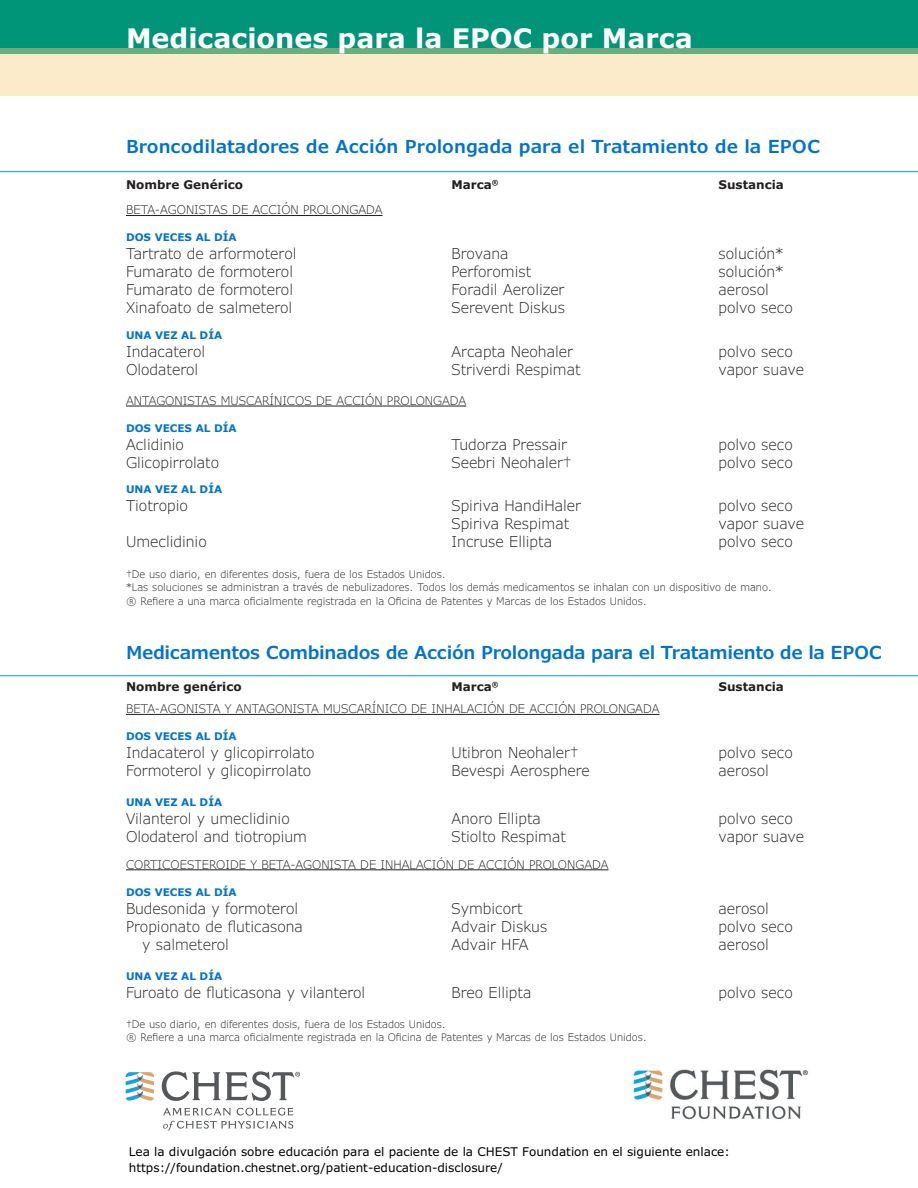
<style>
.page{position:relative;width:918px;height:1188px;background:#fff}
.page>*{position:absolute;margin:0;border:0;box-sizing:border-box;transform-origin:0 0}
.t1{font:700 27px "Verdana Pro";color:#fff}
.t2{font:600 18px "Verdana Pro";letter-spacing:-.02em;color:#0073ce}
.t3{font:600 18px "Verdana Pro";color:#0073ce}
.t4{font:300 15px "Verdana Pro";color:#231f20}
.t5{font:300 12px "Verdana Pro";color:#231f20}
.t6{font:12px/16.8px "Verdana Pro";color:#000}
.t7{font:700 12px "Verdana Pro";color:#231f20}
.t8{font:300 10.5px "Verdana Pro";color:#231f20}
.t9{font:700 10.5px "Verdana Pro";color:#0073ce}
</style>
<div class="page">
<div style="left:0;top:0;width:918px;height:54px;background:#009479"></div>
<svg style="left:0;top:48px;width:918px;height:48px;background:#e9e3c0"></svg>
<hr style="left:0;top:171px;width:918px;height:1px;background:#00a8e4">
<hr style="left:0;top:675px;width:918px;height:1px;background:#00a8e4">
<hr style="left:126px;top:215px;width:257px;height:1px;background:#231f20">
<hr style="left:126px;top:406px;width:340px;height:1px;background:#231f20">
<hr style="left:126px;top:714px;width:533px;height:1px;background:#231f20">
<hr style="left:126px;top:870px;width:483px;height:1px;background:#231f20">
<img style="left:633px;top:1069px;width:175px;height:51px">
<svg style="left:126px;top:1072px;width:28px;height:29px"></svg>
<svg style="left:163px;top:1108px;width:130px;height:23px"></svg>
<svg style="left:162px;top:1071px;width:58px;height:30px"></svg>
<svg style="left:226px;top:1071px;width:74px;height:30px"></svg>
<p class="t1" style="left:126px;top:21px;width:568px">Medicaciones para la EPOC por Marca</p>
<p class="t3" style="left:126px;top:135px;width:695px">Broncodilatadores de Acción Prolongada para el Tratamiento de la EPOC</p>
<p class="t7" style="left:126px;top:177px;width:119px">Nombre Genérico</p>
<p class="t7" style="left:452px;top:177px;width:49px">Marca<sup>®</sup></p>
<p class="t7" style="left:718px;top:177px;width:67px">Sustancia</p>
<p class="t5" style="left:126px;top:202px;width:258px">BETA-AGONISTAS DE ACCIÓN PROLONGADA</p>
<p class="t9" style="left:126px;top:231px;width:112px">DOS VECES AL DÍA</p>
<p class="t4" style="left:126px;top:244px;width:172px">Tartrato de arformoterol</p>
<p class="t4" style="left:452px;top:244px;width:59px">Brovana</p>
<p class="t4" style="left:718px;top:244px;width:67px">solución*</p>
<p class="t4" style="left:126px;top:262px;width:169px">Fumarato de formoterol</p>
<p class="t4" style="left:452px;top:262px;width:81px">Perforomist</p>
<p class="t4" style="left:718px;top:262px;width:67px">solución*</p>
<p class="t4" style="left:126px;top:280px;width:169px">Fumarato de formoterol</p>
<p class="t4" style="left:452px;top:280px;width:115px">Foradil Aerolizer</p>
<p class="t4" style="left:718px;top:280px;width:52px">aerosol</p>
<p class="t4" style="left:126px;top:298px;width:168px">Xinafoato de salmeterol</p>
<p class="t4" style="left:452px;top:298px;width:115px">Serevent Diskus</p>
<p class="t4" style="left:718px;top:298px;width:76px">polvo seco</p>
<p class="t9" style="left:126px;top:328px;width:98px">UNA VEZ AL DÍA</p>
<p class="t4" style="left:126px;top:342px;width:81px">Indacaterol</p>
<p class="t4" style="left:452px;top:342px;width:123px">Arcapta Neohaler</p>
<p class="t4" style="left:718px;top:342px;width:76px">polvo seco</p>
<p class="t4" style="left:126px;top:360px;width:74px">Olodaterol</p>
<p class="t4" style="left:452px;top:360px;width:130px">Striverdi Respimat</p>
<p class="t4" style="left:718px;top:360px;width:87px">vapor suave</p>
<p class="t5" style="left:126px;top:393px;width:342px">ANTAGONISTAS MUSCARÍNICOS DE ACCIÓN PROLONGADA</p>
<p class="t9" style="left:126px;top:421px;width:112px">DOS VECES AL DÍA</p>
<p class="t4" style="left:126px;top:435px;width:60px">Aclidinio</p>
<p class="t4" style="left:452px;top:435px;width:117px">Tudorza Pressair</p>
<p class="t4" style="left:718px;top:435px;width:76px">polvo seco</p>
<p class="t4" style="left:126px;top:453px;width:95px">Glicopirrolato</p>
<p class="t4" style="left:452px;top:453px;width:121px">Seebri Neohaler†</p>
<p class="t4" style="left:718px;top:453px;width:76px">polvo seco</p>
<p class="t9" style="left:126px;top:483px;width:98px">UNA VEZ AL DÍA</p>
<p class="t4" style="left:126px;top:496px;width:63px">Tiotropio</p>
<p class="t4" style="left:452px;top:496px;width:131px">Spiriva HandiHaler</p>
<p class="t4" style="left:718px;top:496px;width:76px">polvo seco</p>
<p class="t4" style="left:452px;top:514px;width:119px">Spiriva Respimat</p>
<p class="t4" style="left:718px;top:514px;width:87px">vapor suave</p>
<p class="t4" style="left:126px;top:532px;width:82px">Umeclidinio</p>
<p class="t4" style="left:452px;top:532px;width:102px">Incruse Ellipta</p>
<p class="t4" style="left:718px;top:532px;width:76px">polvo seco</p>
<p class="t8" style="left:126px;top:567px;width:321px">†De uso diario, en diferentes dosis, fuera de los Estados Unidos.</p>
<p class="t8" style="left:126px;top:580px;width:647px">*Las soluciones se administran a través de nebulizadores. Todos los demás medicamentos se inhalan con un dispositivo de mano.</p>
<p class="t8" style="left:126px;top:594px;width:522px">® Refiere a una marca oficialmente registrada en la Oficina de Patentes y Marcas de los Estados Unidos.</p>
<p class="t2" style="left:126px;top:641px;width:757px">Medicamentos Combinados de Acción Prolongada para el Tratamiento de la EPOC</p>
<p class="t7" style="left:126px;top:679px;width:117px">Nombre genérico</p>
<p class="t7" style="left:452px;top:679px;width:49px">Marca<sup>®</sup></p>
<p class="t7" style="left:718px;top:679px;width:67px">Sustancia</p>
<p class="t5" style="left:126px;top:701px;width:535px">BETA-AGONISTA Y ANTAGONISTA MUSCARÍNICO DE INHALACIÓN DE ACCIÓN PROLONGADA</p>
<p class="t9" style="left:126px;top:730px;width:112px">DOS VECES AL DÍA</p>
<p class="t4" style="left:126px;top:743px;width:190px">Indacaterol y glicopirrolato</p>
<p class="t4" style="left:452px;top:743px;width:129px">Utibron Neohaler†</p>
<p class="t4" style="left:718px;top:743px;width:76px">polvo seco</p>
<p class="t4" style="left:126px;top:761px;width:187px">Formoterol y glicopirrolato</p>
<p class="t4" style="left:452px;top:761px;width:140px">Bevespi Aerosphere</p>
<p class="t4" style="left:718px;top:761px;width:52px">aerosol</p>
<p class="t9" style="left:126px;top:796px;width:98px">UNA VEZ AL DÍA</p>
<p class="t4" style="left:126px;top:809px;width:165px">Vilanterol y umeclidinio</p>
<p class="t4" style="left:452px;top:809px;width:91px">Anoro Ellipta</p>
<p class="t4" style="left:718px;top:809px;width:76px">polvo seco</p>
<p class="t4" style="left:126px;top:827px;width:183px">Olodaterol and tiotropium</p>
<p class="t4" style="left:452px;top:827px;width:116px">Stiolto Respimat</p>
<p class="t4" style="left:718px;top:827px;width:87px">vapor suave</p>
<p class="t5" style="left:126px;top:857px;width:484px">CORTICOESTEROIDE Y BETA-AGONISTA DE INHALACIÓN DE ACCIÓN PROLONGADA</p>
<p class="t9" style="left:126px;top:885px;width:112px">DOS VECES AL DÍA</p>
<p class="t4" style="left:126px;top:899px;width:174px">Budesonida y formoterol</p>
<p class="t4" style="left:452px;top:899px;width:72px">Symbicort</p>
<p class="t4" style="left:718px;top:899px;width:52px">aerosol</p>
<p class="t4" style="left:126px;top:917px;width:178px">Propionato de fluticasona</p>
<p class="t4" style="left:452px;top:917px;width:97px">Advair Diskus</p>
<p class="t4" style="left:718px;top:917px;width:76px">polvo seco</p>
<p class="t4" style="left:142px;top:935px;width:89px">y salmeterol</p>
<p class="t4" style="left:452px;top:935px;width:79px">Advair HFA</p>
<p class="t4" style="left:718px;top:935px;width:52px">aerosol</p>
<p class="t9" style="left:126px;top:969px;width:98px">UNA VEZ AL DÍA</p>
<p class="t4" style="left:126px;top:983px;width:241px">Furoato de fluticasona y vilanterol</p>
<p class="t4" style="left:452px;top:983px;width:81px">Breo Ellipta</p>
<p class="t4" style="left:718px;top:983px;width:76px">polvo seco</p>
<p class="t8" style="left:126px;top:1018px;width:321px">†De uso diario, en diferentes dosis, fuera de los Estados Unidos.</p>
<p class="t8" style="left:126px;top:1030px;width:522px">® Refiere a una marca oficialmente registrada en la Oficina de Patentes y Marcas de los Estados Unidos.</p>
<p class="t6" style="left:129px;top:1143px;width:602px">Lea la divulgación sobre educación para el paciente de la CHEST Foundation en el siguiente enlace: https://foundation.chestnet.org/patient-education-disclosure/</p>
</div>
